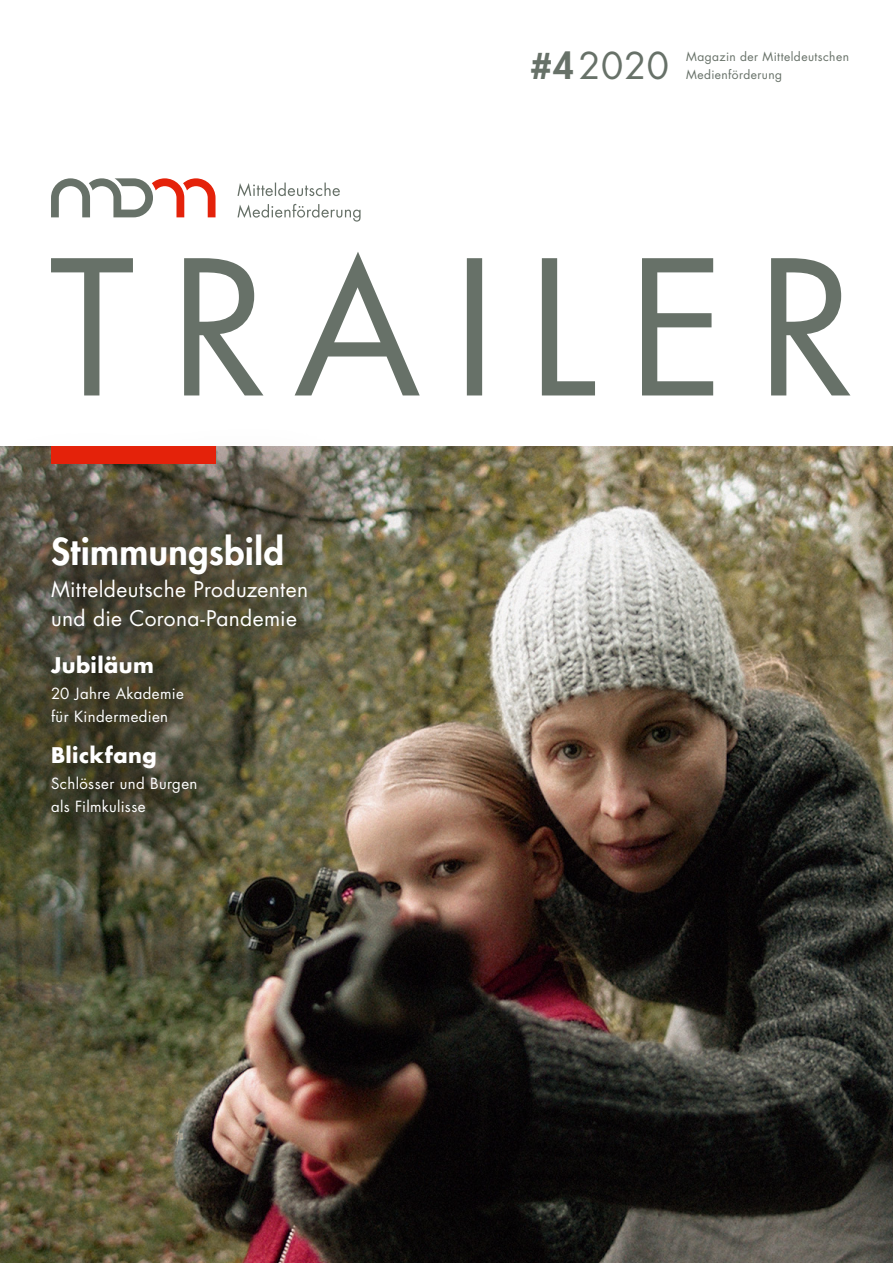
<style>
.page{position:relative;width:893px;height:1263px;background:#fff}
.page>*{position:absolute;margin:0;border:0;box-sizing:border-box;transform-origin:0 0}
.t1{font:800 36px "Futura Std";letter-spacing:.01em;color:#fff}
.t2{font:36px "Futura Std";color:#677168}
.t3{font:21px/28.5px "Futura Std";letter-spacing:.015em;color:#fff}
.t4{font:700 21px "Futura Std";letter-spacing:.02em;color:#fff}
.t5{font:15px/22.5px "Futura Std";letter-spacing:.025em;color:#fff}
.t6{font:12px "Futura Std";letter-spacing:.035em;color:#677168}
.s1{font-weight:800}
</style>
<div class="page">
<img style="left:0;top:446px;width:893px;height:817px">
<div style="left:0;top:416px;width:422px;height:516px;background:#000;opacity:.3"></div>
<div style="left:51px;top:446px;width:164px;height:17px;background:#e4220a"></div>
<svg style="left:51px;top:252px;width:799px;height:143px"></svg>
<svg style="left:51px;top:178px;width:165px;height:39px"></svg>
<svg style="left:237px;top:183px;width:124px;height:39px"></svg>
<h1 class="t1" style="left:51px;top:528px;width:234px">Stimmungsbild</h1>
<h2 class="t3" style="left:51px;top:576px;width:259px">Mitteldeutsche Produzenten und die Corona-Pandemie</h2>
<h2 class="t4" style="left:51px;top:651px;width:104px">Jubiläum</h2>
<p class="t5" style="left:51px;top:683px;width:134px">20 Jahre Akademie für Kindermedien</p>
<h2 class="t4" style="left:51px;top:741px;width:107px">Blickfang</h2>
<p class="t5" style="left:51px;top:773px;width:148px">Schlösser und Burgen als Filmkulisse</p>
<h1 class="t2" style="left:531px;top:42px;width:140px"><span class="s1">#4</span>2020</h1>
<p class="t6" style="left:686px;top:48px;width:165px">Magazin der Mitteldeutschen</p>
<p class="t6" style="left:686px;top:66px;width:98px">Medienförderung</p>
</div>
